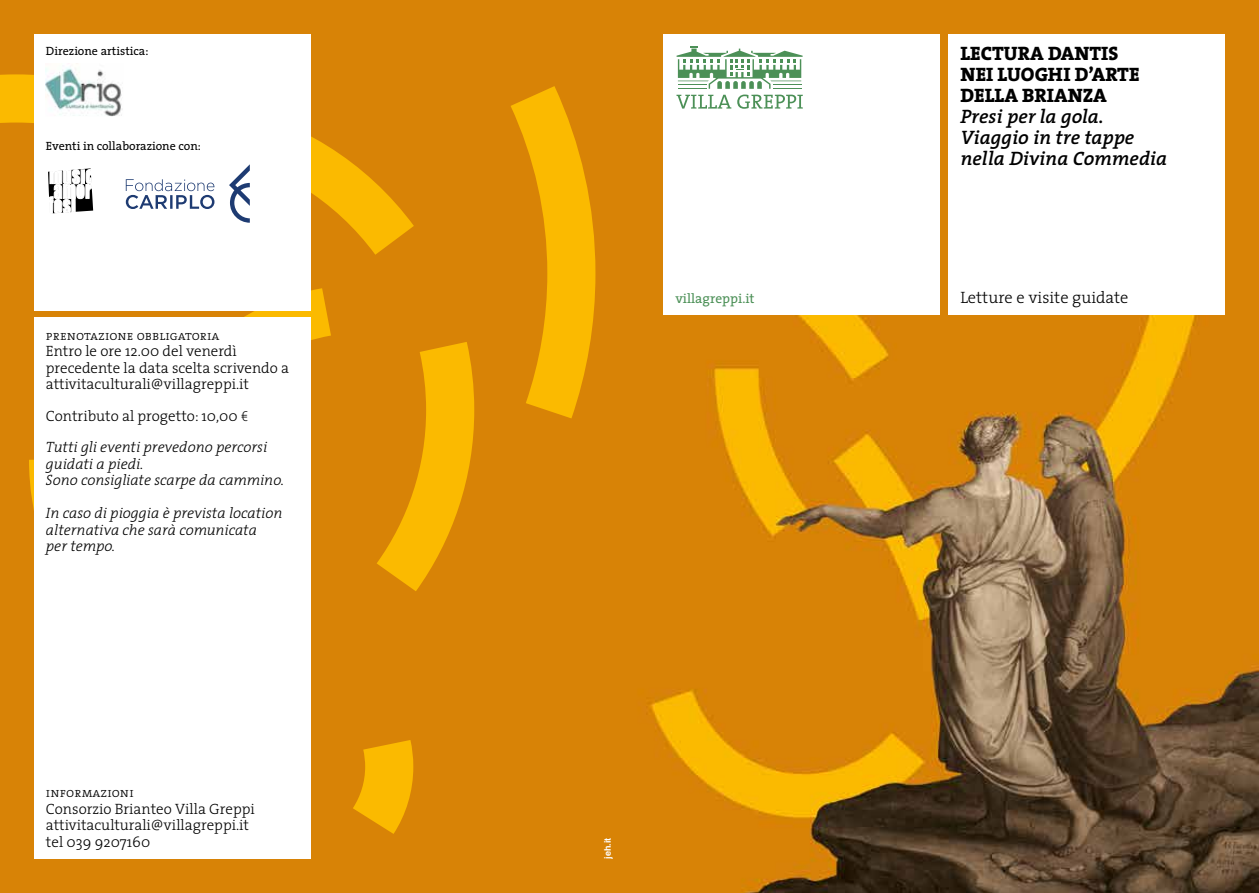
<style>
.page{position:relative;width:1259px;height:893px;background:#fff}
.page>*{position:absolute;margin:0;border:0;box-sizing:border-box;transform-origin:0 0}
.t1{font:italic 600 19.5px/21px "The Serif";color:#000}
.t2{font:800 19.5px/21px "The Serif";color:#000}
.t3{font:300 16.5px "The Serif";color:#000}
.t4{font:italic 300 15px/16.5px "The Serif";color:#000}
.t5{font:300 15px/16.5px "The Serif";color:#000}
.t6{font:13.5px "The Serif Light Caps";color:#000}
.t7{font:13.5px "The Serif";color:#4c9057}
.t8{font:12px "The Serif";color:#000}
.t9{font:700 9px "Helvetica";color:#fff}
.s1{font-style:normal}
.s2{font-family:"Roboto Slab";font-style:normal;font-size:13.5px}
</style>
<div class="page">
<img style="left:0;top:0;width:1259px;height:893px">
<svg style="left:468px;top:32px;width:151px;height:440px;background:#e29204"></svg>
<svg style="left:307px;top:687px;width:130px;height:201px;background:#dd8c06"></svg>
<svg style="left:0;top:50px;width:98px;height:288px;background:#de8d08"></svg>
<svg style="left:98px;top:72px;width:400px;height:572px;background:#de8d07"></svg>
<div style="left:5px;top:411px;width:29px;height:255px;background:#d88306"></div>
<div style="left:663px;top:34px;width:277px;height:281px;background:#fff"></div>
<svg style="left:676px;top:46px;width:126px;height:43px"></svg>
<svg style="left:676px;top:95px;width:55px;height:14px"></svg>
<svg style="left:737px;top:95px;width:66px;height:14px"></svg>
<div style="left:948px;top:34px;width:277px;height:281px;background:#fff"></div>
<div style="left:34px;top:34px;width:276px;height:276px;background:#fff"></div>
<svg style="left:48px;top:168px;width:45px;height:46px"></svg>
<img style="left:46px;top:63px;width:77px;height:53px">
<div style="left:34px;top:318px;width:276px;height:541px;background:#fff"></div>
<svg style="left:126px;top:164px;width:124px;height:59px"></svg>
<p class="t8" style="left:46px;top:41px;width:104px">Direzione artistica:</p>
<p class="t8" style="left:46px;top:136px;width:156px">Eventi in collaborazione con:</p>
<p class="t6" style="left:46px;top:324px;width:175px">prenotazione obbligatoria</p>
<p class="t5" style="left:46px;top:342px;width:245px">Entro le ore 12.00 del venerdì precedente la data scelta scrivendo a attivitaculturali@villagreppi.it</p>
<p class="t4" style="left:46px;top:399px;width:223px;line-height:31.5px"><span class="s1">Contributo al progetto: 10,00</span> <span class="s2">€<br></span>Tutti gli eventi prevedono percorsi</p>
<p class="t4" style="left:46px;top:455px;width:240px">guidati a piedi.<br>Sono consigliate scarpe da cammino.</p>
<p class="t4" style="left:46px;top:504px;width:238px">In caso di pioggia è prevista location alternativa che sarà comunicata<br>per tempo.</p>
<p class="t6" style="left:46px;top:781px;width:89px">informazioni</p>
<p class="t5" style="left:46px;top:800px;width:210px">Consorzio Brianteo Villa Greppi attivitaculturali@villagreppi.it tel 039 9207160</p>
<h1 class="t2" style="left:960px;top:42px;width:181px">LECTURA DANTIS<br>NEI LUOGHI D’ARTE<br>DELLA BRIANZA</h1>
<h1 class="t1" style="left:960px;top:105px;width:209px">Presi per la gola.<br>Viaggio in tre tappe nella Divina Commedia</h1>
<p class="t7" style="left:675px;top:287px;width:81px">villagreppi.it</p>
<p class="t3" style="left:960px;top:284px;width:170px">Letture e visite guidate</p>
<p class="t9" style="left:600px;top:859px;width:23px;rotate:-90deg">jeh.it</p>
</div>
